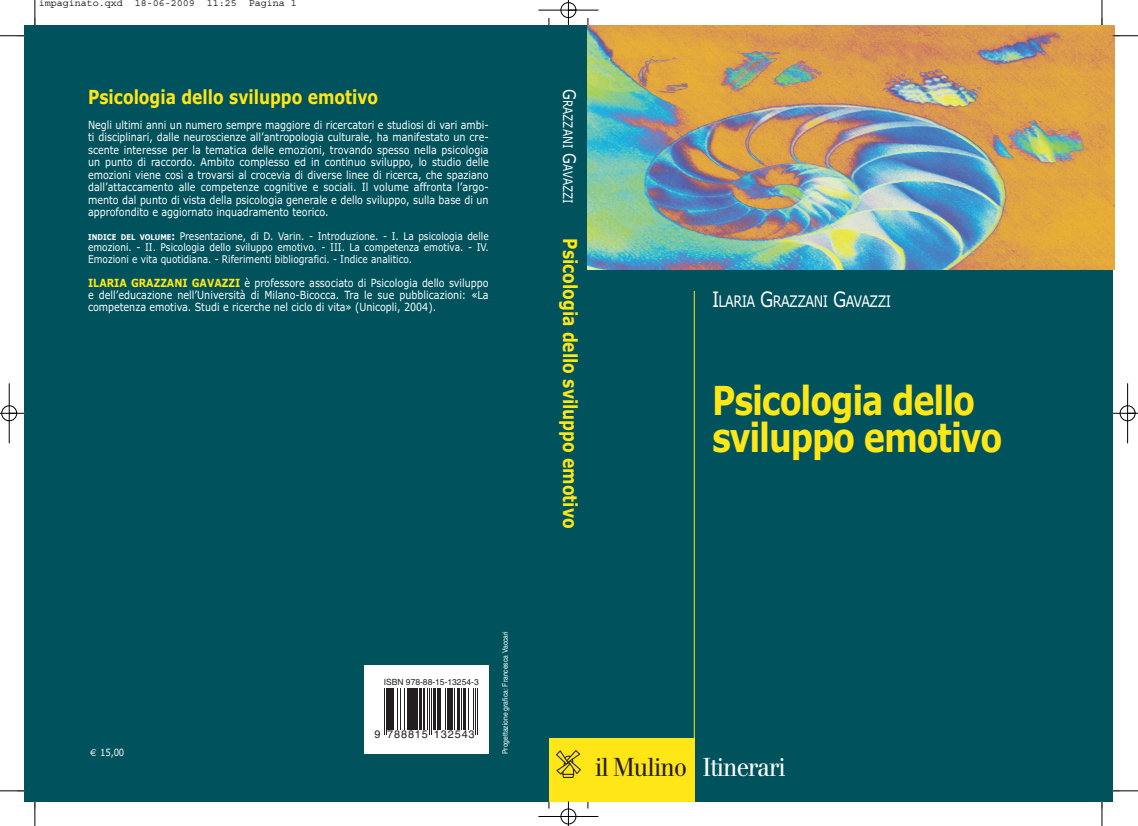
<style>
.page{position:relative;width:1138px;height:826px;background:#fff}
.page>*{position:absolute;margin:0;border:0;box-sizing:border-box;transform-origin:0 0}
.t1{font:700 40px/37.5px "Verdana";letter-spacing:-.035em;color:#ffe616;scale:.8 1}
.t2{font:25.62px "Walbaum";letter-spacing:-.035em;color:#fff;scale:.9 1}
.t3{font:700 19.38px "Verdana";color:#ffe616;scale:.8 1}
.t4{font:16px "Verdana";letter-spacing:-.045em;color:#fff;scale:.8 1}
.t5{font:13.12px "Verdana";color:#fff;scale:.8 1}
.t6{font:11.25px/12.5px "Verdana";color:#fff;text-align:justify;scale:.85 1}
.t7{font:10.88px "Helvetica";letter-spacing:.08em;color:#231f20}
.t8{font:10.62px/11.2px "Verdana";color:#fff;text-align:justify;scale:.85 1}
.t9{font:10px "Courier";color:#000}
.t10{font:10px "Verdana";color:#fff;scale:.85 1}
.t11{font:8.5px "Helvetica";color:#231f20}
.t12{font:7.5px "Helvetica";color:#fff;scale:.9 1}
.s1{font-weight:700;font-size:8px}
.s2{font-weight:700}
.s3{font-weight:700;color:#ffe616}
.s4{font-family:"Euro Sans"}
.s5{font-size:17.5px}
.s6{font-size:21.25px}
.s7{color:#231f20}
</style>
<div class="page">
<hr style="left:548px;top:18px;width:1px;height:790px;background:#000">
<hr style="left:587px;top:18px;width:1px;height:790px;background:#000">
<div style="left:24px;top:25px;width:1088px;height:776px;background:#00525c"></div>
<div style="left:549px;top:737px;width:39px;height:64px;background:#ffe616"></div>
<img style="left:556px;top:751px;width:24px;height:26px">
<img style="left:588px;top:25px;width:526px;height:245px">
<div style="left:364px;top:665px;width:124px;height:88px;background:#fff"></div>
<hr style="left:384px;top:688px;width:1px;height:46px;background:#231f20">
<hr style="left:386px;top:688px;width:1px;height:46px;background:#231f20">
<hr style="left:387px;top:688px;width:3px;height:41px;background:#231f20">
<hr style="left:391px;top:688px;width:2px;height:41px;background:#231f20">
<hr style="left:397px;top:688px;width:1px;height:41px;background:#231f20">
<hr style="left:400px;top:688px;width:1px;height:41px;background:#231f20">
<hr style="left:403px;top:688px;width:1px;height:41px;background:#231f20">
<hr style="left:406px;top:688px;width:1px;height:41px;background:#231f20">
<hr style="left:408px;top:688px;width:2px;height:41px;background:#231f20">
<hr style="left:411px;top:688px;width:3px;height:41px;background:#231f20">
<hr style="left:415px;top:688px;width:2px;height:41px;background:#231f20">
<hr style="left:419px;top:688px;width:2px;height:41px;background:#231f20">
<hr style="left:422px;top:688px;width:2px;height:41px;background:#231f20">
<hr style="left:427px;top:688px;width:1px;height:41px;background:#231f20">
<hr style="left:429px;top:688px;width:1px;height:46px;background:#231f20">
<hr style="left:431px;top:688px;width:1px;height:46px;background:#231f20">
<hr style="left:433px;top:688px;width:2px;height:41px;background:#231f20">
<hr style="left:437px;top:688px;width:2px;height:41px;background:#231f20">
<hr style="left:440px;top:688px;width:1px;height:41px;background:#231f20">
<hr style="left:445px;top:688px;width:1px;height:41px;background:#231f20">
<hr style="left:447px;top:688px;width:2px;height:41px;background:#231f20">
<hr style="left:450px;top:688px;width:2px;height:41px;background:#231f20">
<hr style="left:454px;top:688px;width:1px;height:41px;background:#231f20">
<hr style="left:457px;top:688px;width:3px;height:41px;background:#231f20">
<hr style="left:461px;top:688px;width:1px;height:41px;background:#231f20">
<hr style="left:463px;top:688px;width:3px;height:41px;background:#231f20">
<hr style="left:468px;top:688px;width:1px;height:41px;background:#231f20">
<hr style="left:473px;top:688px;width:1px;height:41px;background:#231f20">
<hr style="left:475px;top:688px;width:1px;height:46px;background:#231f20">
<hr style="left:477px;top:688px;width:1px;height:46px;background:#231f20">
<hr style="left:694px;top:291px;width:1px;height:510px;background:#ffe616">
<div style="left:588px;top:737px;width:106px;height:64px;background:#ffe616"></div>
<svg style="left:35px;top:0;width:1px;height:25px"></svg>
<svg style="left:0;top:35px;width:24px;height:2px"></svg>
<svg style="left:1101px;top:0;width:1px;height:25px"></svg>
<svg style="left:1112px;top:35px;width:25px;height:2px"></svg>
<svg style="left:35px;top:801px;width:1px;height:25px"></svg>
<svg style="left:0;top:790px;width:24px;height:1px"></svg>
<svg style="left:1101px;top:801px;width:1px;height:25px"></svg>
<svg style="left:1112px;top:790px;width:25px;height:1px"></svg>
<div style="left:1px;top:405px;width:16px;height:16px;border:1px solid #fff;border-radius:50%"></div>
<hr style="left:538px;top:10px;width:60px;height:1px;background:#000">
<hr style="left:538px;top:816px;width:60px;height:1px;background:#000">
<hr style="left:9px;top:383px;width:1px;height:60px;background:#000">
<hr style="left:1127px;top:383px;width:1px;height:60px;background:#000">
<svg style="left:568px;top:0;width:1px;height:25px"></svg>
<svg style="left:568px;top:801px;width:1px;height:25px"></svg>
<svg style="left:0;top:413px;width:24px;height:1px"></svg>
<svg style="left:1112px;top:413px;width:25px;height:1px"></svg>
<div style="left:560px;top:2px;width:16px;height:16px;border:1px solid #000;border-radius:50%"></div>
<div style="left:560px;top:808px;width:16px;height:16px;border:1px solid #000;border-radius:50%"></div>
<div style="left:2px;top:405px;width:15px;height:16px;border:1px solid #000;border-radius:50%"></div>
<div style="left:1119px;top:405px;width:16px;height:16px;border:1px solid #000;border-radius:50%"></div>
<p class="t9" style="left:39px;top:-1px;width:259px">impaginato.qxd 18-06-2009 11:25 Pagina 1</p>
<h3 class="t3" style="left:88px;top:89px;width:364px">Psicologia dello sviluppo emotivo</h3>
<p class="t6" style="left:88px;top:119px;width:473px">Negli ultimi anni un numero sempre maggiore di ricercatori e studiosi di vari ambi&shy;ti disciplinari, dalle neuroscienze all’antropologia culturale, ha manifestato un cre&shy;scente interesse per la tematica delle emozioni, trovando spesso nella psicologia un punto di raccordo. Ambito complesso ed in continuo sviluppo, lo studio delle emozioni viene così a trovarsi al crocevia di diverse linee di ricerca, che spaziano dall’attaccamento alle competenze cognitive e sociali. Il volume affronta l’argo&shy;mento dal punto di vista della psicologia generale e dello sviluppo, sulla base di un approfondito e aggiornato inquadramento teorico.</p>
<p class="t8" style="left:88px;top:231px;width:473px"><span class="s1">INDICE DEL VOLUME</span><span class="s2">:</span> Presentazione, di D. Varin. - Introduzione. - I. La psicologia delle emozioni. - II. Psicologia dello sviluppo emotivo. - III. La competenza emotiva. - IV.<br>Emozioni e vita quotidiana. - Riferimenti bibliografici. - Indice analitico.</p>
<p class="t6" style="left:88px;top:278px;width:473px;line-height:11.9px"><span class="s3">ILARIA GRAZZANI GAVAZZI</span> è professore associato di Psicologia dello sviluppo e dell’educazione nell’Università di Milano-Bicocca. Tra le sue pubblicazioni: «La competenza emotiva. Studi e ricerche nel ciclo di vita» (Unicopli, 2004).</p>
<p class="t10" style="left:90px;top:748px;width:42px"><span class="s4">€</span> 15,00</p>
<p class="t11" style="left:384px;top:679px;width:96px">ISBN 978-88-15-13254-3</p>
<p class="t7" style="left:374px;top:730px;width:102px">9 788815 132543</p>
<p class="t12" style="left:502px;top:754px;width:138px;rotate:-90deg">Progettazione grafica: Francesca Vaccari</p>
<p class="t5" style="left:573px;top:89px;width:145px;rotate:90deg"><span class="s5">G</span>RAZZANI <span class="s5">G</span>AVAZZI</p>
<h3 class="t3" style="left:577px;top:238px;width:364px;rotate:90deg">Psicologia dello sviluppo emotivo</h3>
<h3 class="t4" style="left:712px;top:295px;width:225px"><span class="s6">I</span>LARIA <span class="s6">G</span>RAZZANI <span class="s6">G</span>AVAZZI</h3>
<h1 class="t1" style="left:712px;top:385px;width:365px">Psicologia dello sviluppo emotivo</h1>
<h2 class="t2" style="left:595px;top:758px;width:213px"><span class="s7">il Mulino</span> Itinerari</h2>
</div>
